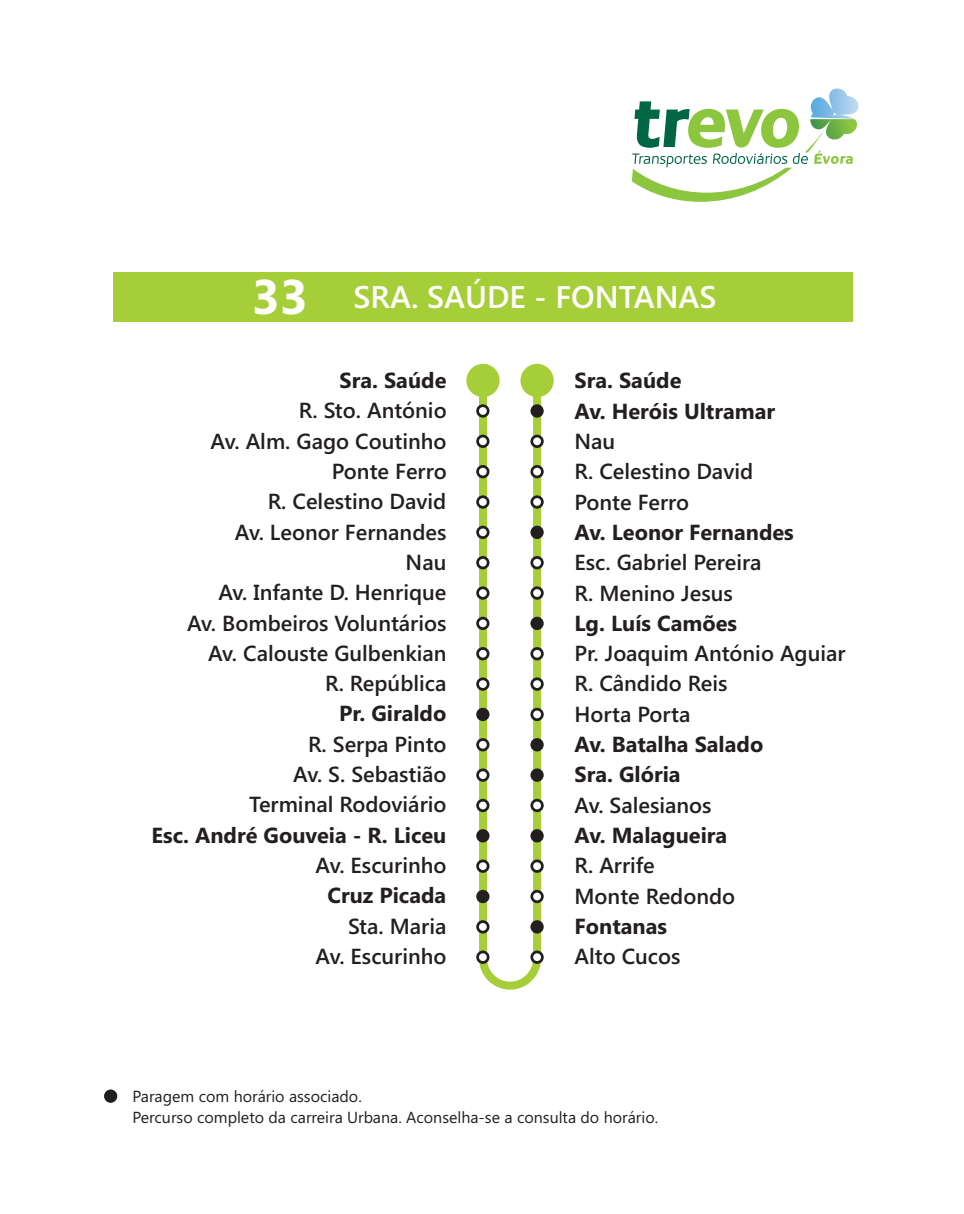
<style>
.page{position:relative;width:964px;height:1214px;background:#fff}
.page>*{position:absolute;margin:0;border:0;box-sizing:border-box;transform-origin:0 0}
.t1{font:600 31.2px "Segoe UI";color:#fff}
.t2{font:600 21.6px/30.4px "Segoe UI";color:#231f20}
.t3{font:700 21.6px/30.4px "Segoe UI";color:#231f20}
.t4{font:16px/21.2px "Segoe UI";color:#231f20}
.s1{font-weight:700;font-size:48.8px}
</style>
<div class="page">
<div style="left:466px;top:364px;width:34px;height:33px;background:#a6ce39;border-radius:50%"></div>
<div style="left:520px;top:364px;width:34px;height:33px;background:#a6ce39;border-radius:50%"></div>
<svg style="left:475px;top:374px;width:70px;height:616px"></svg>
<svg style="left:476px;top:677px;width:13px;height:13px"></svg>
<div style="left:479px;top:680px;width:8px;height:8px;background:#fff;border-radius:50%"></div>
<svg style="left:476px;top:404px;width:13px;height:13px"></svg>
<div style="left:479px;top:407px;width:8px;height:8px;background:#fff;border-radius:50%"></div>
<svg style="left:476px;top:616px;width:13px;height:14px"></svg>
<div style="left:479px;top:619px;width:8px;height:8px;background:#fff;border-radius:50%"></div>
<svg style="left:476px;top:586px;width:13px;height:13px"></svg>
<div style="left:479px;top:589px;width:8px;height:8px;background:#fff;border-radius:50%"></div>
<svg style="left:476px;top:556px;width:13px;height:13px"></svg>
<div style="left:479px;top:558px;width:8px;height:8px;background:#fff;border-radius:50%"></div>
<svg style="left:476px;top:525px;width:13px;height:14px"></svg>
<div style="left:479px;top:528px;width:8px;height:8px;background:#fff;border-radius:50%"></div>
<svg style="left:476px;top:495px;width:13px;height:13px"></svg>
<div style="left:479px;top:498px;width:8px;height:8px;background:#fff;border-radius:50%"></div>
<svg style="left:476px;top:465px;width:13px;height:13px"></svg>
<div style="left:479px;top:468px;width:8px;height:7px;background:#fff;border-radius:50%"></div>
<svg style="left:476px;top:434px;width:13px;height:14px"></svg>
<div style="left:479px;top:437px;width:8px;height:8px;background:#fff;border-radius:50%"></div>
<svg style="left:476px;top:647px;width:13px;height:13px"></svg>
<div style="left:479px;top:649px;width:8px;height:8px;background:#fff;border-radius:50%"></div>
<div style="left:113px;top:272px;width:739px;height:49px;background:#a6ce39"></div>
<div style="left:476px;top:707px;width:13px;height:14px;background:#231f20;border-radius:50%"></div>
<svg style="left:476px;top:920px;width:13px;height:13px"></svg>
<div style="left:479px;top:922px;width:8px;height:8px;background:#fff;border-radius:50%"></div>
<svg style="left:476px;top:889px;width:13px;height:14px"></svg>
<div style="left:479px;top:892px;width:8px;height:8px;background:#231f20;border-radius:50%"></div>
<svg style="left:476px;top:859px;width:13px;height:13px"></svg>
<div style="left:479px;top:862px;width:8px;height:7px;background:#fff;border-radius:50%"></div>
<div style="left:476px;top:829px;width:13px;height:13px;background:#231f20;border-radius:50%"></div>
<svg style="left:476px;top:798px;width:13px;height:14px"></svg>
<div style="left:479px;top:801px;width:8px;height:8px;background:#fff;border-radius:50%"></div>
<svg style="left:476px;top:768px;width:13px;height:13px"></svg>
<div style="left:479px;top:771px;width:8px;height:8px;background:#fff;border-radius:50%"></div>
<svg style="left:476px;top:738px;width:13px;height:13px"></svg>
<div style="left:479px;top:740px;width:8px;height:8px;background:#fff;border-radius:50%"></div>
<svg style="left:476px;top:950px;width:13px;height:13px"></svg>
<div style="left:479px;top:953px;width:8px;height:7px;background:#fff;border-radius:50%"></div>
<svg style="left:530px;top:677px;width:14px;height:13px"></svg>
<div style="left:533px;top:680px;width:8px;height:8px;background:#fff;border-radius:50%"></div>
<svg style="left:530px;top:404px;width:14px;height:13px"></svg>
<div style="left:533px;top:407px;width:8px;height:8px;background:#231f20;border-radius:50%"></div>
<svg style="left:530px;top:616px;width:14px;height:14px"></svg>
<div style="left:533px;top:619px;width:8px;height:8px;background:#231f20;border-radius:50%"></div>
<svg style="left:530px;top:586px;width:14px;height:13px"></svg>
<div style="left:533px;top:589px;width:8px;height:8px;background:#fff;border-radius:50%"></div>
<svg style="left:530px;top:556px;width:14px;height:13px"></svg>
<div style="left:533px;top:558px;width:8px;height:8px;background:#fff;border-radius:50%"></div>
<svg style="left:530px;top:525px;width:14px;height:14px"></svg>
<div style="left:533px;top:528px;width:8px;height:8px;background:#231f20;border-radius:50%"></div>
<svg style="left:530px;top:495px;width:14px;height:13px"></svg>
<div style="left:533px;top:498px;width:8px;height:8px;background:#fff;border-radius:50%"></div>
<svg style="left:530px;top:465px;width:14px;height:13px"></svg>
<div style="left:533px;top:468px;width:8px;height:7px;background:#fff;border-radius:50%"></div>
<svg style="left:530px;top:434px;width:14px;height:14px"></svg>
<div style="left:533px;top:437px;width:8px;height:8px;background:#fff;border-radius:50%"></div>
<svg style="left:530px;top:647px;width:14px;height:13px"></svg>
<div style="left:533px;top:649px;width:8px;height:8px;background:#fff;border-radius:50%"></div>
<svg style="left:530px;top:707px;width:14px;height:14px"></svg>
<div style="left:533px;top:710px;width:8px;height:8px;background:#fff;border-radius:50%"></div>
<svg style="left:530px;top:920px;width:14px;height:13px"></svg>
<div style="left:533px;top:922px;width:8px;height:8px;background:#231f20;border-radius:50%"></div>
<svg style="left:530px;top:889px;width:14px;height:14px"></svg>
<div style="left:533px;top:892px;width:8px;height:8px;background:#fff;border-radius:50%"></div>
<svg style="left:530px;top:859px;width:14px;height:13px"></svg>
<div style="left:533px;top:862px;width:8px;height:8px;background:#fff;border-radius:50%"></div>
<svg style="left:530px;top:829px;width:14px;height:13px"></svg>
<div style="left:533px;top:831px;width:8px;height:8px;background:#231f20;border-radius:50%"></div>
<svg style="left:530px;top:798px;width:14px;height:14px"></svg>
<div style="left:533px;top:801px;width:8px;height:8px;background:#fff;border-radius:50%"></div>
<svg style="left:530px;top:768px;width:14px;height:13px"></svg>
<div style="left:533px;top:771px;width:8px;height:8px;background:#231f20;border-radius:50%"></div>
<svg style="left:530px;top:738px;width:14px;height:13px"></svg>
<div style="left:533px;top:740px;width:8px;height:8px;background:#231f20;border-radius:50%"></div>
<svg style="left:530px;top:950px;width:14px;height:13px"></svg>
<div style="left:533px;top:953px;width:8px;height:7px;background:#fff;border-radius:50%"></div>
<svg style="left:632px;top:88px;width:227px;height:114px"></svg>
<div style="left:104px;top:1089px;width:13px;height:13px;background:#231f20;border-radius:50%"></div>
<h1 class="t1" style="left:251px;top:285px;width:467px"><span class="s1">33</span> SRA. SAÚDE - FONTANAS</h1>
<p class="t3" style="left:339px;top:367px;width:108px">Sra. Saúde</p>
<p class="t2" style="left:187px;top:397px;width:261px;text-align:right">R. Sto. António<br>Av. Alm. Gago Coutinho<br>Ponte Ferro<br>R. Celestino David<br>Av. Leonor Fernandes<br>Nau<br>Av. Infante D. Henrique<br>Av. Bombeiros Voluntários<br>Av. Calouste Gulbenkian<br>R. República</p>
<p class="t3" style="left:339px;top:700px;width:109px">Pr. Giraldo</p>
<p class="t2" style="left:249px;top:730px;width:199px;text-align:right">R. Serpa Pinto<br>Av. S. Sebastião<br>Terminal Rodoviário</p>
<p class="t3" style="left:152px;top:821px;width:296px">Esc. André Gouveia - R. Liceu</p>
<p class="t2" style="left:315px;top:852px;width:132px">Av. Escurinho</p>
<p class="t3" style="left:327px;top:882px;width:120px">Cruz Picada</p>
<p class="t2" style="left:315px;top:912px;width:132px;text-align:right">Sta. Maria<br>Av. Escurinho</p>
<p class="t3" style="left:574px;top:367px;width:202px">Sra. Saúde<br>Av. Heróis Ultramar</p>
<p class="t2" style="left:574px;top:428px;width:180px">Nau<br>R. Celestino David<br>Ponte Ferro</p>
<p class="t3" style="left:574px;top:519px;width:221px">Av. Leonor Fernandes</p>
<p class="t2" style="left:574px;top:549px;width:189px">Esc. Gabriel Pereira<br>R. Menino Jesus</p>
<p class="t3" style="left:574px;top:610px;width:164px">Lg. Luís Camões</p>
<p class="t2" style="left:574px;top:640px;width:273px">Pr. Joaquim António Aguiar<br>R. Cândido Reis<br>Horta Porta</p>
<p class="t3" style="left:574px;top:731px;width:190px">Av. Batalha Salado<br>Sra. Glória</p>
<p class="t2" style="left:574px;top:791px;width:139px">Av. Salesianos</p>
<p class="t3" style="left:574px;top:822px;width:154px">Av. Malagueira</p>
<p class="t2" style="left:574px;top:852px;width:162px">R. Arrife<br>Monte Redondo</p>
<p class="t3" style="left:574px;top:912px;width:94px">Fontanas</p>
<p class="t2" style="left:574px;top:943px;width:108px">Alto Cucos</p>
<p class="t4" style="left:132px;top:1087px;width:527px">Paragem com horário associado.<br>Percurso completo da carreira Urbana. Aconselha-se a consulta do horário.</p>
</div>
